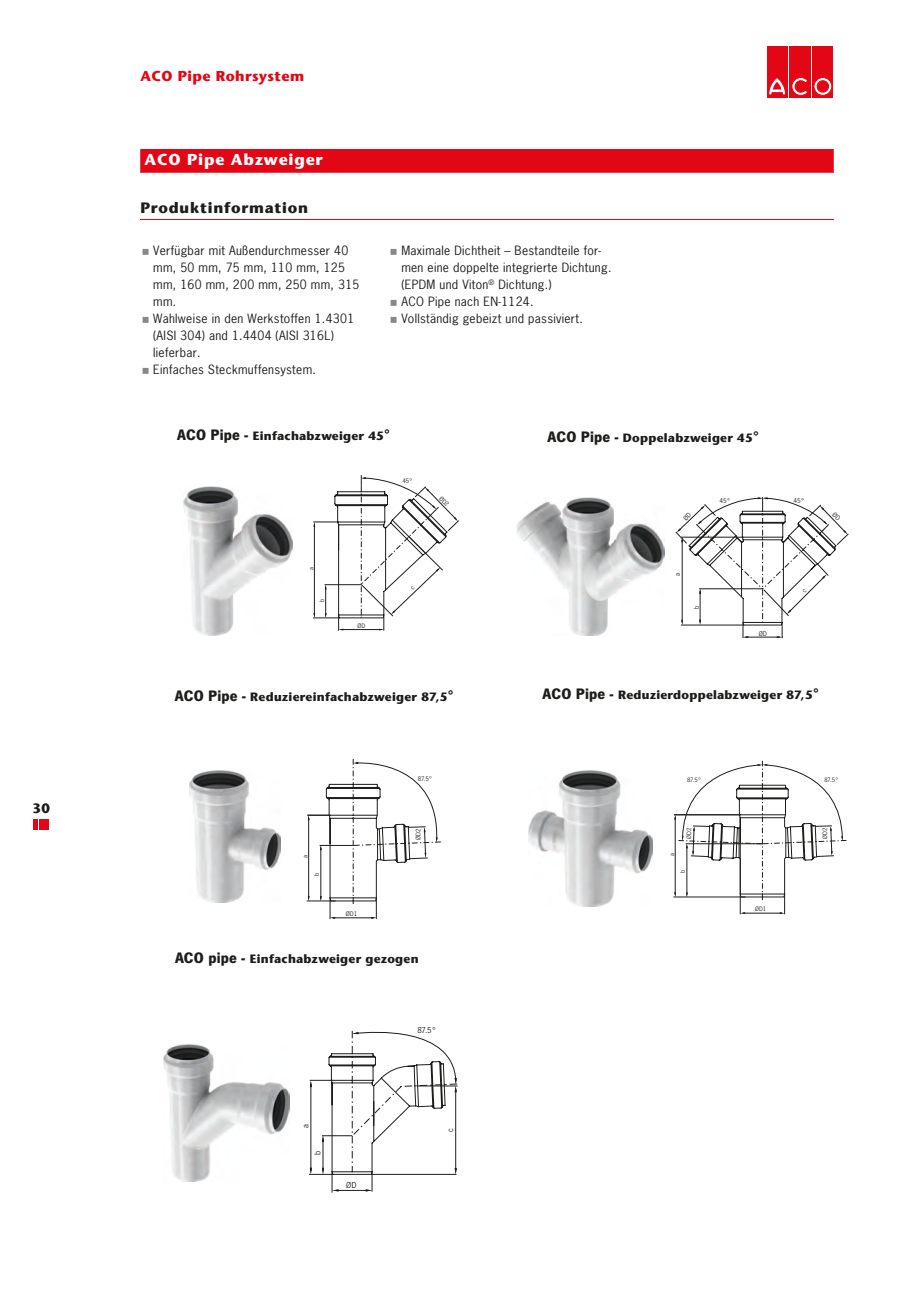
<style>
.page{position:relative;width:919px;height:1289px;background:#fff}
.page>*{position:absolute;margin:0;border:0;box-sizing:border-box;transform-origin:0 0}
.t1{font:700 15.75px "Stone Sans";letter-spacing:.05em;color:#fff}
.t2{font:700 15px "Stone Sans";letter-spacing:.05em;color:#1d1d1b}
.t3{font:700 14.25px "Stone Sans";letter-spacing:.03em;color:#e30614}
.t4{font:700 13.5px "Stone Sans";color:#1d1d1b}
.t5{font:12px/17px "News Gothic";letter-spacing:.025em;color:#1d1d1b}
.t6{font:700 12px "Stone Sans";letter-spacing:.025em;color:#1d1d1b}
.t7{font:9px "News Gothic TOT";color:#1d1d1b}
.t8{font:7.2px "News Gothic TOT";color:#1d1d1b}
.t9{font:6.9px "News Gothic TOT";color:#1d1d1b}
.t10{font:6.75px "News Gothic TOT";color:#1d1d1b}
.t11{font:6.6px "News Gothic TOT";color:#1d1d1b}
.s1{font-family:"News Gothic TOT";font-size:15.75px}
.s2{font-size:15px}
</style>
<div class="page">
<svg style="left:787px;top:46px;width:24px;height:51px"></svg>
<div style="left:766px;top:46px;width:21px;height:51px;background:#e30614"></div>
<svg style="left:768px;top:78px;width:17px;height:17px"></svg>
<div style="left:789px;top:46px;width:21px;height:51px;background:#e30614"></div>
<svg style="left:791px;top:77px;width:16px;height:19px"></svg>
<div style="left:812px;top:46px;width:21px;height:51px;background:#e30614"></div>
<svg style="left:813px;top:77px;width:18px;height:18px"></svg>
<div style="left:813px;top:77px;width:18px;height:18px;border:1px solid #e30614;border-radius:50%"></div>
<div style="left:817px;top:81px;width:11px;height:11px;background:#e30614;border-radius:50%"></div>
<div style="left:817px;top:81px;width:11px;height:11px;border:1px solid #e30614;border-radius:50%"></div>
<div style="left:140px;top:149px;width:693px;height:23px;background:#e30614"></div>
<hr style="left:140px;top:219px;width:693px;height:1px;background:#e30614">
<img style="left:184px;top:486px;width:108px;height:149px">
<img style="left:516px;top:497px;width:148px;height:139px">
<img style="left:189px;top:770px;width:91px;height:132px">
<svg style="left:306px;top:759px;width:135px;height:160px"></svg>
<img style="left:529px;top:770px;width:123px;height:137px">
<svg style="left:673px;top:760px;width:173px;height:154px"></svg>
<img style="left:164px;top:1044px;width:125px;height:137px">
<svg style="left:309px;top:1030px;width:148px;height:162px"></svg>
<hr style="left:34px;top:819px;width:4px;height:10px;background:#e30614">
<hr style="left:39px;top:819px;width:4px;height:10px;background:#e30614">
<hr style="left:44px;top:819px;width:4px;height:10px;background:#e30614">
<svg style="left:313px;top:475px;width:146px;height:155px"></svg>
<svg style="left:675px;top:497px;width:173px;height:141px"></svg>
<p class="t4" style="left:33px;top:799px;width:19px">30</p>
<p class="t3" style="left:140px;top:67px;width:165px">ACO Pipe Rohrsystem</p>
<h1 class="t1" style="left:145px;top:150px;width:180px">ACO Pipe Abzweiger</h1>
<p class="t2" style="left:140px;top:199px;width:169px">Produktinformation</p>
<p class="t5" style="left:153px;top:241px;width:208px">Verfügbar mit Außendurchmesser 40 mm, 50 mm, 75 mm, 110 mm, 125 mm, 160 mm, 200 mm, 250 mm, 315 mm.<br>Wahlweise in den Werkstoffen 1.4301 (AISI 304) and 1.4404 (AISI 316L) lieferbar.<br>Einfaches Steckmuffensystem.</p>
<p class="t5" style="left:401px;top:241px;width:212px">Maximale Dichtheit – Bestandteile for&shy;men eine doppelte integrierte Dichtung. (EPDM und Viton<sup>®</sup> Dichtung.)<br>ACO Pipe nach EN-1124.<br>Vollständig gebeizt und passiviert.</p>
<p class="t6" style="left:177px;top:429px;width:214px"><span class="s1">ACO Pipe -</span> Einfachabzweiger 45<span class="s2">°</span></p>
<p class="t10" style="left:402px;top:476px;width:11px">45°</p>
<p class="t10" style="left:307px;top:569px;width:4px;rotate:-90deg">a</p>
<p class="t10" style="left:318px;top:601px;width:5px;rotate:-90deg">b</p>
<p class="t10" style="left:357px;top:621px;width:9px">ØD</p>
<p class="t6" style="left:175px;top:689px;width:280px"><span class="s1">ACO Pipe -</span> Reduziereinfachabzweiger 87,5<span class="s2">°</span></p>
<p class="t9" style="left:418px;top:774px;width:16px">87.5°</p>
<p class="t9" style="left:301px;top:858px;width:5px;rotate:-90deg">a</p>
<p class="t9" style="left:313px;top:876px;width:5px;rotate:-90deg">b</p>
<p class="t9" style="left:346px;top:909px;width:13px">ØD1</p>
<p class="t9" style="left:414px;top:840px;width:13px;rotate:-90deg">ØD2</p>
<p class="t6" style="left:175px;top:951px;width:245px"><span class="s1">ACO pipe -</span> Einfachabzweiger gezogen</p>
<p class="t7" style="left:300px;top:1127px;width:5px;rotate:-90deg">a</p>
<p class="t7" style="left:312px;top:1155px;width:6px;rotate:-90deg">b</p>
<p class="t7" style="left:346px;top:1179px;width:12px">ØD</p>
<p class="t7" style="left:417px;top:1025px;width:20px">87.5°</p>
<p class="t7" style="left:445px;top:1131px;width:5px;rotate:-90deg">c</p>
<p class="t6" style="left:547px;top:431px;width:213px"><span class="s1">ACO Pipe -</span> Doppelabzweiger 45<span class="s2">°</span></p>
<p class="t8" style="left:719px;top:496px;width:12px">45°</p>
<p class="t8" style="left:793px;top:496px;width:12px">45°</p>
<p class="t8" style="left:673px;top:575px;width:5px;rotate:-90deg">a</p>
<p class="t8" style="left:692px;top:609px;width:5px;rotate:-90deg">b</p>
<p class="t8" style="left:758px;top:629px;width:10px">ØD</p>
<p class="t6" style="left:542px;top:687px;width:278px"><span class="s1">ACO Pipe -</span> Reduzierdoppelabzweiger 87,5<span class="s2">°</span></p>
<p class="t11" style="left:687px;top:776px;width:15px">87.5°</p>
<p class="t11" style="left:668px;top:855px;width:4px;rotate:-90deg">a</p>
<p class="t11" style="left:685px;top:838px;width:12px;rotate:-90deg">ØD2</p>
<p class="t11" style="left:679px;top:873px;width:5px;rotate:-90deg">b</p>
<p class="t11" style="left:755px;top:905px;width:12px">ØD1</p>
<p class="t11" style="left:824px;top:776px;width:15px">87.5°</p>
<p class="t11" style="left:821px;top:838px;width:12px;rotate:-90deg">ØD2</p>
</div>
